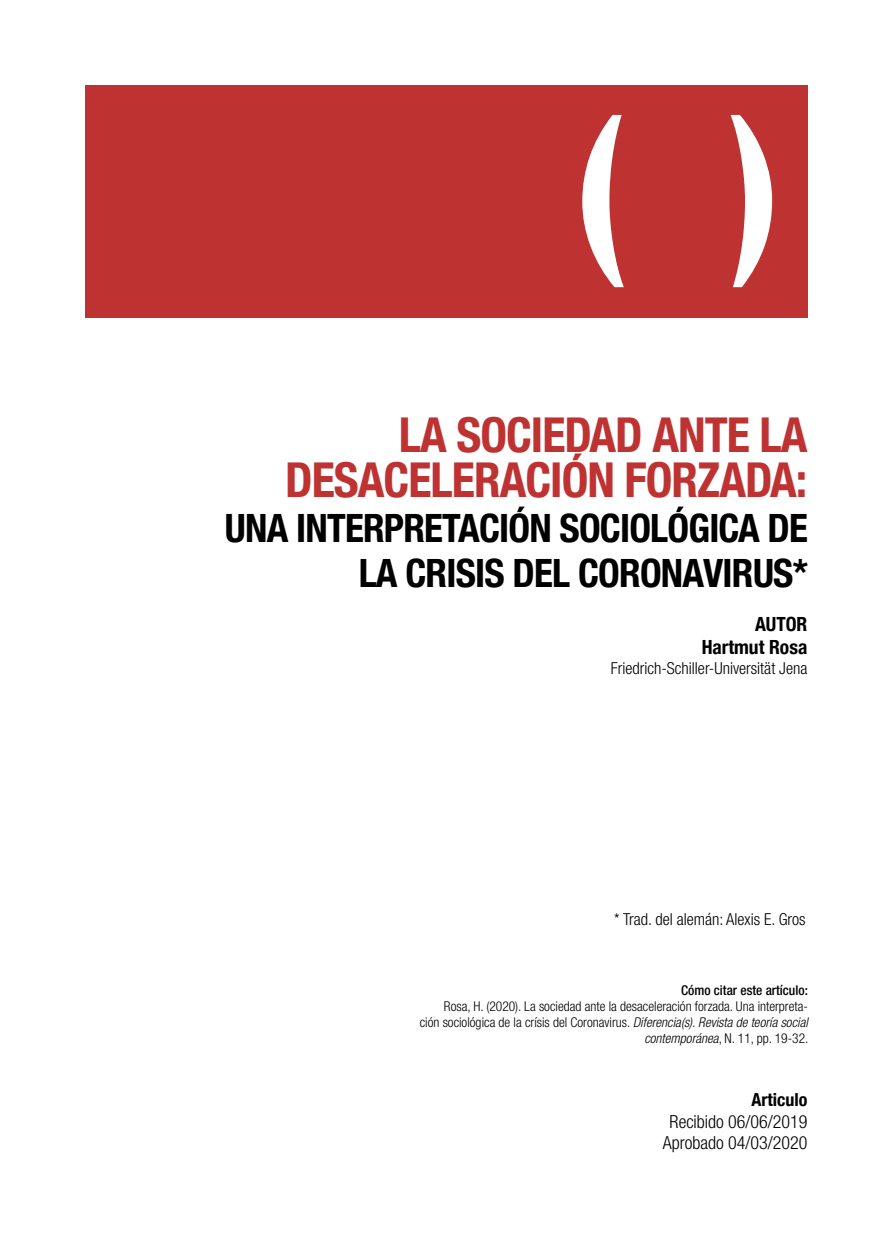
<style>
.page{position:relative;width:893px;height:1234px;background:#fff}
.page>*{position:absolute;margin:0;border:0;box-sizing:border-box;transform-origin:0 0}
.t1{font:700 condensed 48px/45px "Helvetica Neue LT Com";letter-spacing:-.02em;color:#be3232;text-align:right}
.t2{font:700 condensed 39px/45px "Helvetica Neue LT Com";letter-spacing:-.02em;color:#000;text-align:right}
.t3{font:700 condensed 19.5px/23.4px "Helvetica Neue LT Com";color:#000;text-align:right}
.t4{font:300 condensed 18px/21.6px "Helvetica Neue LT Com";color:#000;text-align:center}
.t5{font:700 condensed 18px "Helvetica Neue LT Com";color:#000}
.t6{font:300 condensed 16.5px "Helvetica Neue LT Com";color:#000}
.t7{font:300 condensed 13.5px/16.2px "Helvetica Neue LT Com";color:#000;text-align:right}
.t8{font:500 condensed 13.5px "Helvetica Neue LT Com";color:#000101}
.s1{font-style:italic}
</style>
<div class="page">
<div style="left:85px;top:85px;width:723px;height:233px;background:#be3232"></div>
<svg style="left:582px;top:115px;width:190px;height:172px"></svg>
<h1 class="t1" style="left:285px;top:412px;width:524px">LA SOCIEDAD ANTE LA<br>DESACELERACIÓN FORZADA:</h1>
<h2 class="t2" style="left:225px;top:505px;width:584px">UNA INTERPRETACIÓN SOCIOLÓGICA DE<br>LA CRISIS DEL CORONAVIRUS*</h2>
<h3 class="t3" style="left:702px;top:612px;width:107px">AUTOR<br>Hartmut Rosa</h3>
<p class="t6" style="left:611px;top:658px;width:198px">Friedrich-Schiller-Universität Jena</p>
<p class="t6" style="left:614px;top:909px;width:193px">* Trad. del alemán: Alexis E. Gros</p>
<p class="t8" style="left:681px;top:981px;width:128px">Cómo citar este artículo:</p>
<p class="t7" style="left:420px;top:997px;width:390px">Rosa, H. (2020). La sociedad ante la desaceleración forzada. Una interpreta-<br>ción sociológica de la crísis del Coronavirus. <span class="s1">Diferencia(s). Revista de teoría social contemporánea</span>, N. 11, pp. 19-32.</p>
<h3 class="t5" style="left:751px;top:1088px;width:57px">Articulo</h3>
<h3 class="t4" style="left:663px;top:1110px;width:146px">Recibido 06/06/2019<br>Aprobado 04/03/2020</h3>
</div>
